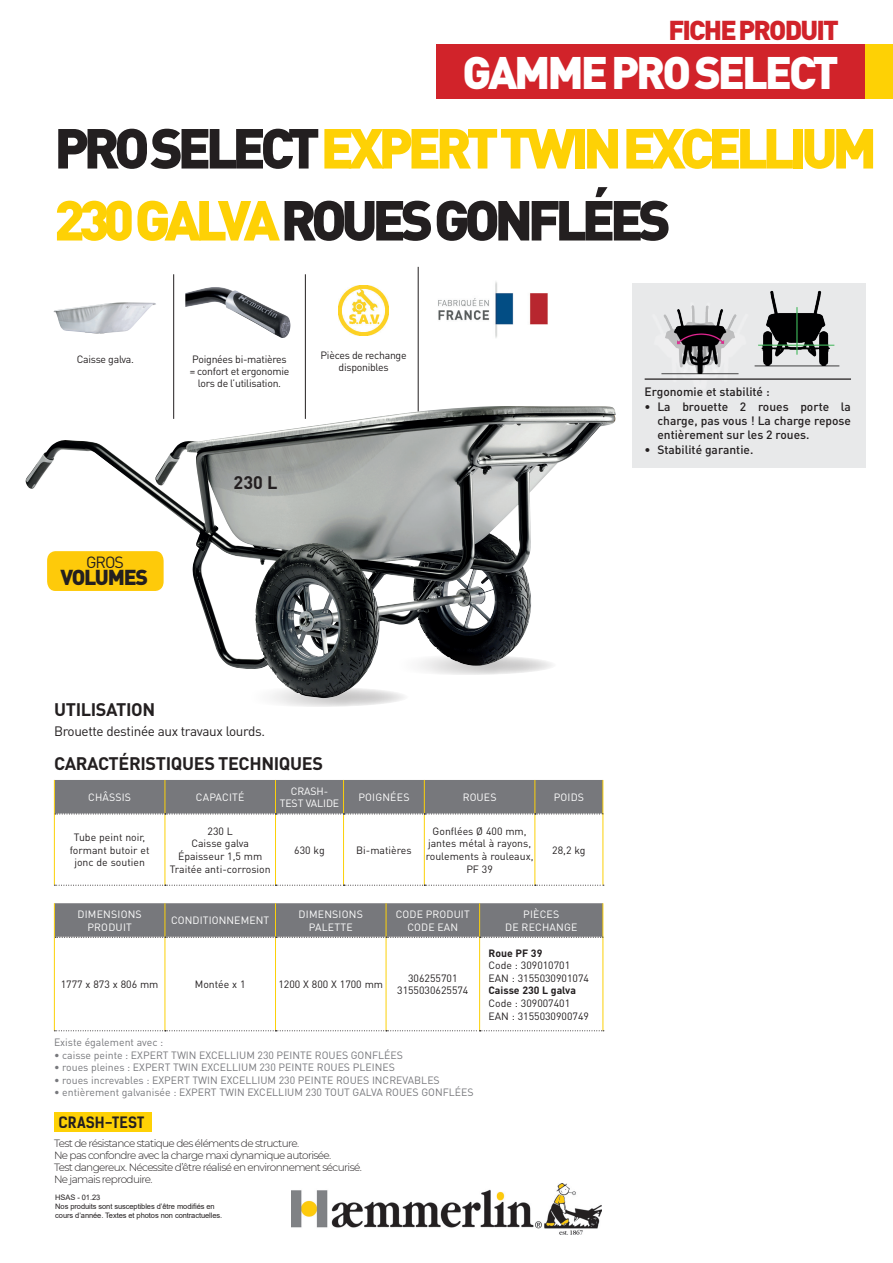
<style>
.page{position:relative;width:893px;height:1263px;background:#fff}
.page>*{position:absolute;margin:0;border:0;box-sizing:border-box;transform-origin:0 0}
.t1{font:900 55.5px/72px "DIN Pro";letter-spacing:-.1em;color:#fed105}
.t2{font:900 45px "DIN Pro";letter-spacing:-.07em;color:#fff}
.t3{font:900 27px "DIN Pro";letter-spacing:-.07em;color:#d1232a}
.t4{font:900 21.3px "DIN Pro";letter-spacing:-.06em;color:#231f20}
.t5{font:700 18px "DIN Pro";letter-spacing:-.02em;color:#231f20}
.t6{font:16.05px "DIN Pro";color:#231f20}
.t7{font:700 15px "Kelson Sans";letter-spacing:.015em;color:#231f20}
.t8{font:13.5px "DIN Pro";letter-spacing:-.025em;color:#231f20}
.t9{font:500 12px/14.4px "DIN Pro";color:#231f20;text-align:justify}
.t10{font:10.5px/12.6px "DIN Pro";color:#231f20;text-align:center}
.t11{font:10.5px "DIN Pro";color:#77787c}
.t12{font:300 10.5px/12px "Montserrat";letter-spacing:-.06em;color:#231f20}
.t13{font:10.5px/12.6px "DIN Pro";letter-spacing:.02em;color:#fff;text-align:center}
.t14{font:10.5px/12px "DIN Pro";letter-spacing:-.025em;color:#231f20;text-align:center}
.t15{font:700 10.5px "DIN Pro";color:#231f20}
.t16{font:10.5px/12.6px "DIN Pro";letter-spacing:-.01em;color:#fff;text-align:center}
.t17{font:7.5px/9px "Arial";letter-spacing:-.01em;color:#231f20}
.s1{color:#231f20}
</style>
<div class="page">
<img style="left:292px;top:1183px;width:309px;height:52px">
<img style="left:25px;top:406px;width:483px;height:282px">
<hr style="left:603px;top:780px;width:1px;height:34px;background:#fcd109">
<hr style="left:54px;top:814px;width:1px;height:71px;background:#fcd109">
<hr style="left:165px;top:814px;width:1px;height:71px;background:#fcd109">
<hr style="left:275px;top:814px;width:1px;height:71px;background:#fcd109">
<hr style="left:343px;top:814px;width:1px;height:71px;background:#fcd109">
<hr style="left:424px;top:814px;width:1px;height:71px;background:#fcd109">
<hr style="left:534px;top:814px;width:1px;height:71px;background:#fcd109">
<svg style="left:54px;top:780px;width:549px;height:35px;background:#7c7c7e"></svg>
<hr style="left:603px;top:814px;width:1px;height:71px;background:#fcd109">
<svg style="left:54px;top:885px;width:550px;height:1px"></svg>
<div style="left:54px;top:1113px;width:98px;height:19px;background:#fed105"></div>
<hr style="left:603px;top:903px;width:1px;height:34px;background:#fcd109">
<svg style="left:54px;top:903px;width:549px;height:35px;background:#7b7c7e"></svg>
<hr style="left:54px;top:937px;width:1px;height:93px;background:#fcd109">
<hr style="left:275px;top:938px;width:1px;height:92px;background:#fcd109">
<hr style="left:386px;top:938px;width:1px;height:92px;background:#fcd109">
<hr style="left:165px;top:938px;width:1px;height:92px;background:#fcd109">
<hr style="left:479px;top:938px;width:1px;height:92px;background:#fcd109">
<hr style="left:603px;top:937px;width:1px;height:93px;background:#fcd109">
<svg style="left:54px;top:1030px;width:550px;height:1px"></svg>
<svg style="left:374px;top:655px;width:183px;height:20px"></svg>
<svg style="left:226px;top:687px;width:183px;height:20px"></svg>
<div style="left:632px;top:283px;width:233px;height:184px;background:#e8e9ea"></div>
<img style="left:661px;top:305px;width:78px;height:70px">
<img style="left:754px;top:290px;width:86px;height:77px">
<hr style="left:645px;top:378px;width:206px;height:2px;background:#231f20">
<div style="left:437px;top:44px;width:456px;height:54px;background:#d1232a"></div>
<div style="left:865px;top:44px;width:28px;height:54px;background:#fed105"></div>
<hr style="left:173px;top:274px;width:1px;height:145px;background:#231f20">
<hr style="left:305px;top:274px;width:1px;height:145px;background:#231f20">
<img style="left:185px;top:287px;width:106px;height:51px">
<img style="left:54px;top:302px;width:102px;height:31px">
<div style="left:47px;top:551px;width:117px;height:40px;background:#feca0a"></div>
<img style="left:338px;top:285px;width:51px;height:51px">
<img style="left:438px;top:281px;width:110px;height:57px">
<hr style="left:418px;top:267px;width:1px;height:144px;background:#231f20">
<h3 class="t3" style="left:668px;top:11px;width:172px">FICHE PRODUIT</h3>
<h2 class="t2" style="left:462px;top:42px;width:378px">GAMME PRO SELECT</h2>
<h1 class="t1" style="left:54px;top:110px;width:825px"><span class="s1">PRO SELECT</span> EXPERT TWIN EXCELLIUM<br>230 GALVA <span class="s1">ROUES GONFLÉES</span></h1>
<p class="t14" style="left:77px;top:353px;width:59px">Caisse galva.</p>
<h3 class="t6" style="left:86px;top:551px;width:39px">GROS</h3>
<h3 class="t4" style="left:60px;top:563px;width:89px">VOLUMES</h3>
<p class="t14" style="left:190px;top:353px;width:101px">Poignées bi-matières = confort et ergonomie lors de l’utilisation.</p>
<p class="t14" style="left:321px;top:349px;width:88px">Pièces de rechange disponibles</p>
<h3 class="t5" style="left:234px;top:470px;width:45px">230 L</h3>
<h3 class="t5" style="left:54px;top:697px;width:103px">UTILISATION</h3>
<p class="t8" style="left:54px;top:722px;width:213px">Brouette destinée aux travaux lourds.</p>
<h3 class="t5" style="left:54px;top:751px;width:270px">CARACTÉRISTIQUES TECHNIQUES</h3>
<p class="t13" style="left:88px;top:790px;width:44px">CHÂSSIS</p>
<p class="t13" style="left:196px;top:790px;width:50px">CAPACITÉ</p>
<p class="t16" style="left:280px;top:784px;width:61px">CRASH-<br>TEST VALIDE</p>
<p class="t13" style="left:358px;top:790px;width:53px">POIGNÉES</p>
<p class="t13" style="left:463px;top:790px;width:35px">ROUES</p>
<p class="t13" style="left:554px;top:790px;width:32px">POIDS</p>
<p class="t10" style="left:70px;top:830px;width:81px">Tube peint noir, formant butoir et jonc de soutien</p>
<p class="t10" style="left:170px;top:824px;width:103px">230 L<br>Caisse galva<br>Épaisseur 1,5 mm<br>Traitée anti-corrosion</p>
<p class="t10" style="left:426px;top:824px;width:109px">Gonflées Ø 400 mm, jantes métal à rayons, roulements à rouleaux,<br>PF 39</p>
<p class="t10" style="left:294px;top:843px;width:32px">630 kg</p>
<p class="t10" style="left:356px;top:843px;width:57px">Bi-matières</p>
<p class="t10" style="left:552px;top:843px;width:35px">28,2 kg</p>
<p class="t13" style="left:78px;top:907px;width:66px">DIMENSIONS<br>PRODUIT</p>
<p class="t13" style="left:171px;top:914px;width:100px">CONDITIONNEMENT</p>
<p class="t13" style="left:299px;top:907px;width:66px">DIMENSIONS<br>PALETTE</p>
<p class="t13" style="left:396px;top:907px;width:75px">CODE PRODUIT<br>CODE EAN</p>
<p class="t13" style="left:505px;top:907px;width:74px">PIÈCES<br>DE RECHANGE</p>
<p class="t10" style="left:61px;top:977px;width:99px">1777 x 873 x 806 mm</p>
<p class="t10" style="left:195px;top:977px;width:52px">Montée x 1</p>
<p class="t10" style="left:278px;top:977px;width:106px">1200 X 800 X 1700 mm</p>
<p class="t10" style="left:397px;top:971px;width:73px">306255701<br>3155030625574</p>
<p class="t11" style="left:54px;top:1035px;width:111px">Existe également avec :</p>
<p class="t11" style="left:54px;top:1048px;width:351px">• caisse peinte : EXPERT TWIN EXCELLIUM 230 PEINTE ROUES GONFLÉES</p>
<p class="t11" style="left:54px;top:1060px;width:342px">• roues pleines : EXPERT TWIN EXCELLIUM 230 PEINTE ROUES PLEINES</p>
<p class="t11" style="left:54px;top:1073px;width:387px">• roues increvables : EXPERT TWIN EXCELLIUM 230 PEINTE ROUES INCREVABLES</p>
<p class="t11" style="left:54px;top:1085px;width:421px">• entièrement galvanisée : EXPERT TWIN EXCELLIUM 230 TOUT GALVA ROUES GONFLÉES</p>
<h3 class="t7" style="left:58px;top:1113px;width:88px">CRASH-TEST</h3>
<p class="t12" style="left:54px;top:1137px;width:309px">Test de résistance statique des éléments de structure.<br>Ne pas confondre avec la charge maxi dynamique autorisée.<br>Test dangereux. Nécessite d’être réalisé en environnement sécurisé.<br>Ne jamais reproduire.</p>
<p class="t17" style="left:55px;top:1193px;width:169px">HSAS - 01.23<br>Nos produits sont susceptibles d’être modifiés en cours d’année. Textes et photos non contractuelles.</p>
<p class="t15" style="left:488px;top:945px;width:55px">Roue PF 39</p>
<p class="t10" style="left:488px;top:959px;width:102px;text-align:left">Code : 309010701<br>EAN : 3155030901074</p>
<p class="t15" style="left:488px;top:983px;width:89px">Caisse 230 L galva</p>
<p class="t10" style="left:488px;top:996px;width:102px;text-align:left">Code : 309007401<br>EAN : 3155030900749</p>
<p class="t9" style="left:645px;top:384px;width:126px">Ergonomie et stabilité :</p>
<p class="t9" style="left:657px;top:398px;width:195px;text-indent:-13px">• La brouette 2 roues porte la charge, pas vous ! La charge repose entièrement sur les 2 roues.</p>
<p class="t9" style="left:645px;top:442px;width:110px">• Stabilité garantie.</p>
</div>
